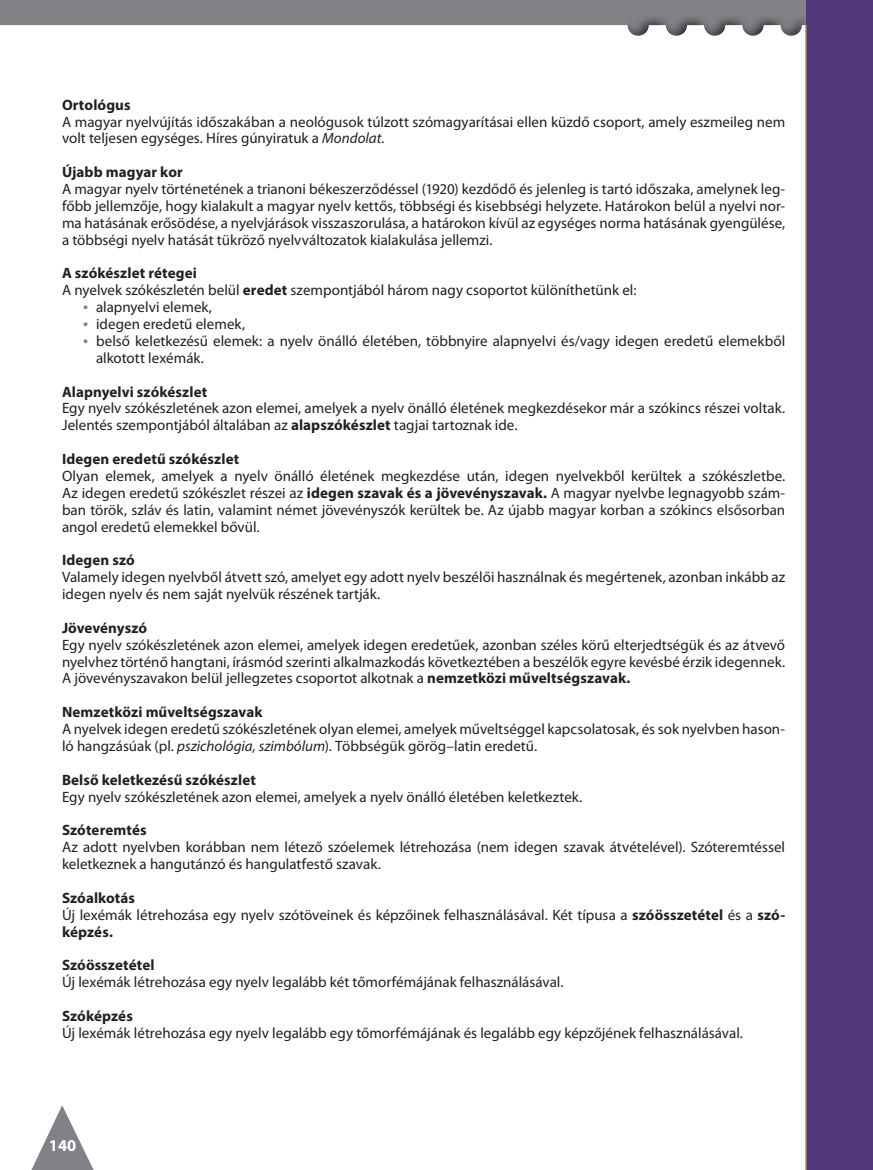
<style>
.page{position:relative;width:873px;height:1170px;background:#fff}
.page>*{position:absolute;margin:0;border:0;box-sizing:border-box;transform-origin:0 0}
.t1{font:700 16.5px "Myriad Pro";color:#fff}
.t2{font:15px/16.8px "Myriad Pro";color:#231f20}
.t3{font:700 15px "Myriad Pro";letter-spacing:.005em;color:#231f20}
.s1{font-style:italic}
.s2{font-weight:700}
</style>
<div class="page">
<div style="left:0;top:0;width:870px;height:37px;background:#808285"></div>
<svg style="left:0;top:25px;width:805px;height:12px;background:#eee"></svg>
<div style="left:806px;top:0;width:67px;height:1170px;background:#513879"></div>
<hr style="left:805px;top:25px;width:1px;height:1145px;background:#e0aa55">
<svg style="left:31px;top:1105px;width:63px;height:65px"></svg>
<p class="t3" style="left:62px;top:95px;width:70px">Ortológus</p>
<p class="t2" style="left:62px;top:113px;width:724px">A magyar nyelvújítás időszakában a neológusok túlzott szómagyarításai ellen küzdő csoport, amely eszmeileg nem volt teljesen egységes. Híres gúnyiratuk a <span class="s1">Mondolat</span>.</p>
<p class="t3" style="left:62px;top:162px;width:122px">Újabb magyar kor</p>
<p class="t2" style="left:62px;top:180px;width:724px;text-align:justify">A magyar nyelv történetének a trianoni békeszerződéssel (1920) kezdődő és jelenleg is tartó időszaka, amelynek leg&shy;főbb jellemzője, hogy kialakult a magyar nyelv kettős, többségi és kisebbségi helyzete. Határokon belül a nyelvi nor&shy;ma hatásának erősödése, a nyelvjárások visszaszorulása, a határokon kívül az egységes norma hatásának gyengülése, a többségi nyelv hatását tükröző nyelvváltozatok kialakulása jellemzi.</p>
<p class="t3" style="left:62px;top:264px;width:136px">A szókészlet rétegei</p>
<p class="t2" style="left:62px;top:282px;width:576px">A nyelvek szókészletén belül <span class="s2">eredet</span> szempontjából három nagy csoportot különíthetünk el:</p>
<p class="t2" style="left:96px;top:298px;width:117px">alapnyelvi elemek,</p>
<p class="t2" style="left:96px;top:315px;width:150px">idegen eredetű elemek,</p>
<p class="t2" style="left:96px;top:332px;width:690px">belső keletkezésű elemek: a nyelv önálló életében, többnyire alapnyelvi és/vagy idegen eredetű elemekből</p>
<p class="t2" style="left:96px;top:349px;width:109px">alkotott lexémák.</p>
<p class="t3" style="left:62px;top:382px;width:147px">Alapnyelvi szókészlet</p>
<p class="t2" style="left:62px;top:400px;width:724px">Egy nyelv szókészletének azon elemei, amelyek a nyelv önálló életének megkezdésekor már a szókincs részei voltak.<br>Jelentés szempontjából általában az <span class="s2">alapszókészlet</span> tagjai tartoznak ide.</p>
<p class="t3" style="left:62px;top:449px;width:179px">Idegen eredetű szókészlet</p>
<p class="t2" style="left:62px;top:467px;width:724px;text-align:justify">Olyan elemek, amelyek a nyelv önálló életének megkezdése után, idegen nyelvekből kerültek a szókészletbe.<br>Az idegen eredetű szókészlet részei az <span class="s2">idegen szavak és a jövevényszavak.</span> A magyar nyelvbe legnagyobb szám&shy;ban török, szláv és latin, valamint német jövevényszók kerültek be. Az újabb magyar korban a szókincs elsősorban angol eredetű elemekkel bővül.</p>
<p class="t3" style="left:62px;top:550px;width:74px">Idegen szó</p>
<p class="t2" style="left:62px;top:568px;width:724px">Valamely idegen nyelvből átvett szó, amelyet egy adott nyelv beszélői használnak és megértenek, azonban inkább az idegen nyelv és nem saját nyelvük részének tartják.</p>
<p class="t3" style="left:62px;top:618px;width:87px">Jövevényszó</p>
<p class="t2" style="left:62px;top:636px;width:724px;text-align:justify">Egy nyelv szókészletének azon elemei, amelyek idegen eredetűek, azonban széles körű elterjedtségük és az átvevő nyelvhez történő hangtani, írásmód szerinti alkalmazkodás következtében a beszélők egyre kevésbé érzik idegennek.<br>A jövevényszavakon belül jellegzetes csoportot alkotnak a <span class="s2">nemzetközi műveltségszavak.</span></p>
<p class="t3" style="left:62px;top:702px;width:202px">Nemzetközi műveltségszavak</p>
<p class="t2" style="left:62px;top:720px;width:724px">A nyelvek idegen eredetű szókészletének olyan elemei, amelyek műveltséggel kapcsolatosak, és sok nyelvben hason&shy;ló hangzásúak (pl. <span class="s1">pszichológia, szimbólum</span>). Többségük görög–latin eredetű.</p>
<p class="t3" style="left:62px;top:770px;width:195px">Belső keletkezésű szókészlet</p>
<p class="t2" style="left:62px;top:788px;width:522px">Egy nyelv szókészletének azon elemei, amelyek a nyelv önálló életében keletkeztek.</p>
<p class="t3" style="left:62px;top:820px;width:86px">Szóteremtés</p>
<p class="t2" style="left:62px;top:838px;width:724px">Az adott nyelvben korábban nem létező szóelemek létrehozása (nem idegen szavak átvételével). Szóteremtéssel keletkeznek a hangutánzó és hangulatfestő szavak.</p>
<p class="t2" style="left:62px;top:889px;width:724px"><span class="s2">Szóalkotás<br></span>Új lexémák létrehozása egy nyelv szótöveinek és képzőinek felhasználásával. Két típusa a <span class="s2">szóösszetétel</span> és a <span class="s2">szó&shy;képzés.</span></p>
<p class="t3" style="left:62px;top:955px;width:94px">Szóösszetétel</p>
<p class="t2" style="left:62px;top:973px;width:503px">Új lexémák létrehozása egy nyelv legalább két tőmorfémájának felhasználásával.</p>
<p class="t3" style="left:62px;top:1006px;width:72px">Szóképzés</p>
<p class="t2" style="left:62px;top:1024px;width:682px">Új lexémák létrehozása egy nyelv legalább egy tőmorfémájának és legalább egy képzőjének felhasználásával.</p>
<p class="t1" style="left:49px;top:1135px;width:29px">140</p>
</div>
